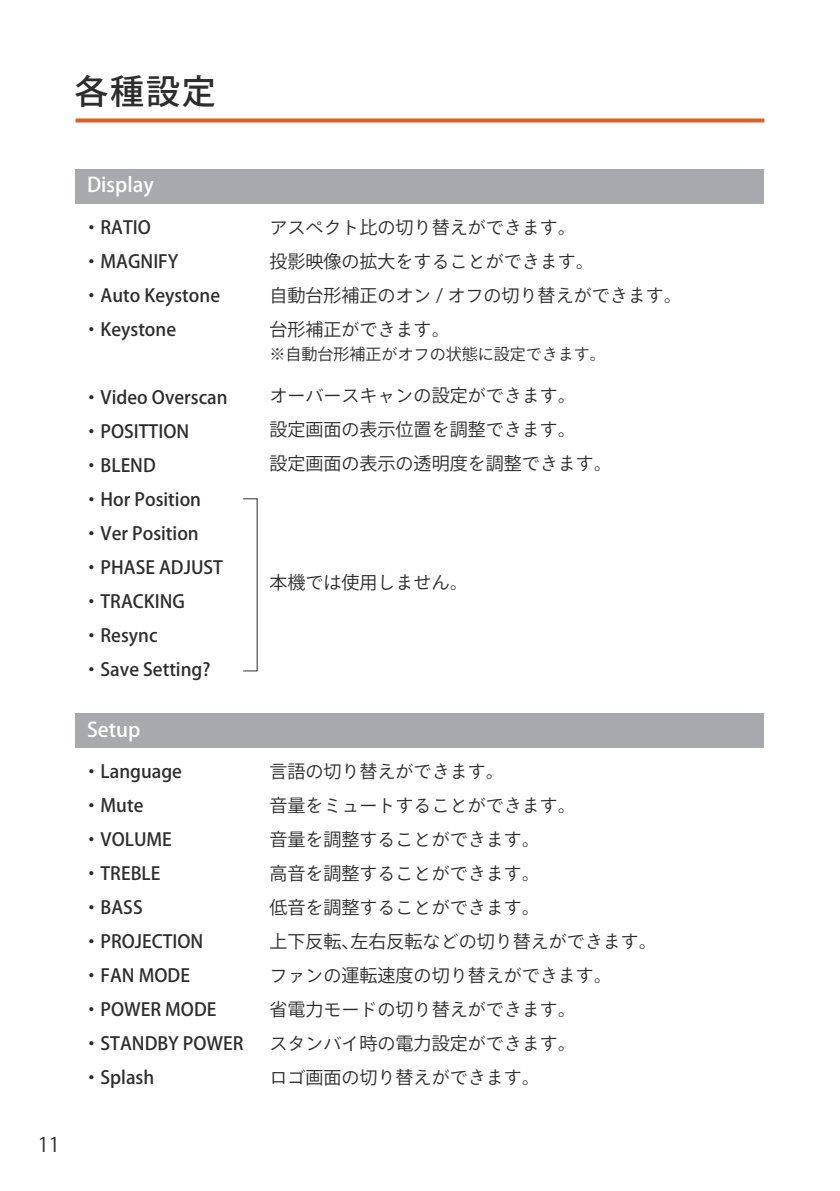
<style>
.page{position:relative;width:840px;height:1191px;background:#fff}
.page>*{position:absolute;margin:0;border:0;box-sizing:border-box;transform-origin:0 0}
.t1{font:500 34px "Ryo Gothic Plus N";color:#2d2d2e}
.t2{font:500 20px "Ryo Gothic Plus N";color:#fff}
.t3{font:20px "Ryo Gothic Plus N";color:#2d2d2e}
.t4{font:18px/34px "Ryo Gothic Plus N";color:#2d2d2e}
.t5{font:500 18px/34px "Ryo Gothic Plus N";color:#2d2d2e}
.t6{font:16px "Ryo Gothic Plus N";color:#2d2d2e}
</style>
<div class="page">
<svg style="left:75px;top:118px;width:689px;height:4px;fill:#da5f28"></svg>
<div style="left:76px;top:169px;width:687px;height:34px;background:#a8a9ad"></div>
<div style="left:76px;top:713px;width:687px;height:35px;background:#a8a9ad"></div>
<h1 class="t1" style="left:74px;top:70px;width:143px">各種設定</h1>
<p class="t3" style="left:38px;top:1132px;width:24px">11</p>
<p class="t2" style="left:87px;top:172px;width:68px">Display</p>
<p class="t5" style="left:82px;top:211px;width:139px">・RATIO・MAGNIFY・Auto Keystone・Keystone</p>
<p class="t5" style="left:82px;top:381px;width:146px">・Video Overscan・POSITTION・BLEND<br>・Hor Position・Ver Position・PHASE ADJUST・TRACKING・Resync<br>・Save Setting?</p>
<p class="t2" style="left:87px;top:717px;width:55px">Setup</p>
<p class="t4" style="left:269px;top:211px;width:413px">アスペクト比の切り替えができます。<br>投影映像の拡大をすることができます。<br>自動台形補正のオン / オフの切り替えができます。台形補正ができます。</p>
<p class="t6" style="left:269px;top:344px;width:337px">※自動台形補正がオフの状態に設定できます。</p>
<p class="t4" style="left:269px;top:379px;width:343px">オーバースキャンの設定ができます。<br>設定画面の表示位置を調整できます。<br>設定画面の表示の透明度を調整できます。</p>
<p class="t4" style="left:269px;top:565px;width:199px">本機では使用しません。</p>
<p class="t5" style="left:82px;top:755px;width:162px">・Language・Mute<br>・VOLUME・TREBLE<br>・BASS・PROJECTION・FAN MODE・POWER MODE・STANDBY POWER・Splash</p>
<p class="t4" style="left:269px;top:755px;width:388px">言語の切り替えができます。<br>音量をミュートすることができます。<br>音量を調整することができます。<br>高音を調整することができます。<br>低音を調整することができます。<br>上下反転、左右反転などの切り替えができます。ファンの運転速度の切り替えができます。<br>省電力モードの切り替えができます。<br>スタンバイ時の電力設定ができます。<br>ロゴ画面の切り替えができます。</p>
</div>
